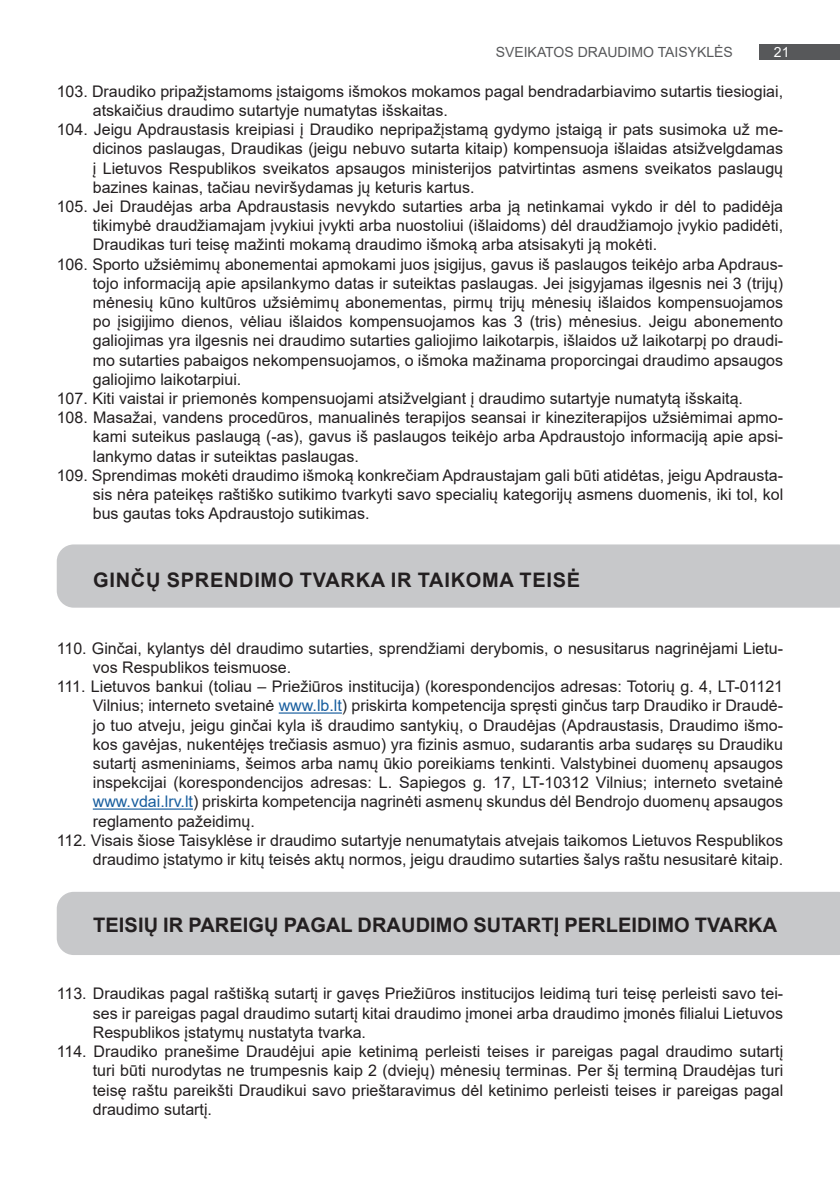
<style>
.page{position:relative;width:840px;height:1191px;background:#fff}
.page>*{position:absolute;margin:0;border:0;box-sizing:border-box;transform-origin:0 0}
.t1{font:700 20px "Arial";letter-spacing:.005em;color:#231f20}
.t2{font:700 20px "Arial";letter-spacing:.035em;color:#231f20}
.t3{font:16px "Arial";color:#231f20}
.t4{font:14px "Arial";color:#57585a}
.t5{font:14px "Arial";color:#fff}
.s1{color:#175d9e}
</style>
<div class="page">
<div style="left:759px;top:44px;width:80px;height:16px;background:#57585a"></div>
<div style="left:57px;top:892px;width:782px;height:63px;background:#c7c8ca"></div>
<div style="left:57px;top:544px;width:782px;height:63px;background:#c7c8ca"></div>
<hr style="left:278px;top:712px;width:64px;height:1px;background:#175d9e">
<hr style="left:93px;top:808px;width:100px;height:1px;background:#175d9e">
<p class="t4" style="left:495px;top:42px;width:239px">SVEIKATOS DRAUDIMO TAISYKLĖS</p>
<p class="t5" style="left:773px;top:43px;width:17px">21</p>
<p class="t3" style="left:57px;top:80px;width:727px">103. Draudiko pripažįstamoms įstaigoms išmokos mokamos pagal bendradarbiavimo sutartis tiesiogiai,</p>
<p class="t3" style="left:93px;top:99px;width:356px">atskaičius draudimo sutartyje numatytas išskaitas.</p>
<p class="t3" style="left:57px;top:118px;width:727px">104. Jeigu Apdraustasis kreipiasi į Draudiko nepripažįstamą gydymo įstaigą ir pats susimoka už me-</p>
<p class="t3" style="left:93px;top:138px;width:691px">dicinos paslaugas, Draudikas (jeigu nebuvo sutarta kitaip) kompensuoja išlaidas atsižvelgdamas</p>
<p class="t3" style="left:93px;top:157px;width:691px">į Lietuvos Respublikos sveikatos apsaugos ministerijos patvirtintas asmens sveikatos paslaugų</p>
<p class="t3" style="left:93px;top:176px;width:383px">bazines kainas, tačiau neviršydamas jų keturis kartus.</p>
<p class="t3" style="left:57px;top:195px;width:727px">105. Jei Draudėjas arba Apdraustasis nevykdo sutarties arba ją netinkamai vykdo ir dėl to padidėja</p>
<p class="t3" style="left:93px;top:214px;width:691px">tikimybė draudžiamajam įvykiui įvykti arba nuostoliui (išlaidoms) dėl draudžiamojo įvykio padidėti,</p>
<p class="t3" style="left:93px;top:234px;width:565px">Draudikas turi teisę mažinti mokamą draudimo išmoką arba atsisakyti ją mokėti.</p>
<p class="t3" style="left:57px;top:253px;width:727px">106. Sporto užsiėmimų abonementai apmokami juos įsigijus, gavus iš paslaugos teikėjo arba Apdraus-</p>
<p class="t3" style="left:93px;top:272px;width:691px">tojo informaciją apie apsilankymo datas ir suteiktas paslaugas. Jei įsigyjamas ilgesnis nei 3 (trijų)</p>
<p class="t3" style="left:93px;top:291px;width:691px">mėnesių kūno kultūros užsiėmimų abonementas, pirmų trijų mėnesių išlaidos kompensuojamos</p>
<p class="t3" style="left:93px;top:310px;width:691px">po įsigijimo dienos, vėliau išlaidos kompensuojamos kas 3 (tris) mėnesius. Jeigu abonemento</p>
<p class="t3" style="left:93px;top:330px;width:691px">galiojimas yra ilgesnis nei draudimo sutarties galiojimo laikotarpis, išlaidos už laikotarpį po draudi-</p>
<p class="t3" style="left:93px;top:349px;width:691px">mo sutarties pabaigos nekompensuojamos, o išmoka mažinama proporcingai draudimo apsaugos</p>
<p class="t3" style="left:93px;top:368px;width:150px">galiojimo laikotarpiui.</p>
<p class="t3" style="left:57px;top:387px;width:687px">107. Kiti vaistai ir priemonės kompensuojami atsižvelgiant į draudimo sutartyje numatytą išskaitą.</p>
<p class="t3" style="left:57px;top:406px;width:727px">108. Masažai, vandens procedūros, manualinės terapijos seansai ir kineziterapijos užsiėmimai apmo-</p>
<p class="t3" style="left:93px;top:426px;width:691px">kami suteikus paslaugą (-as), gavus iš paslaugos teikėjo arba Apdraustojo informaciją apie apsi-</p>
<p class="t3" style="left:93px;top:445px;width:267px">lankymo datas ir suteiktas paslaugas.</p>
<p class="t3" style="left:57px;top:464px;width:727px">109. Sprendimas mokėti draudimo išmoką konkrečiam Apdraustajam gali būti atidėtas, jeigu Apdrausta-</p>
<p class="t3" style="left:93px;top:483px;width:691px">sis nėra pateikęs raštiško sutikimo tvarkyti savo specialių kategorijų asmens duomenis, iki tol, kol</p>
<p class="t3" style="left:93px;top:502px;width:278px">bus gautas toks Apdraustojo sutikimas.</p>
<p class="t2" style="left:93px;top:565px;width:488px">GINČŲ SPRENDIMO TVARKA IR TAIKOMA TEISĖ</p>
<p class="t3" style="left:57px;top:637px;width:727px">110. Ginčai, kylantys dėl draudimo sutarties, sprendžiami derybomis, o nesusitarus nagrinėjami Lietu-</p>
<p class="t3" style="left:93px;top:656px;width:200px">vos Respublikos teismuose.</p>
<p class="t3" style="left:57px;top:675px;width:727px">111. Lietuvos bankui (toliau – Priežiūros institucija) (korespondencijos adresas: Totorių g. 4, LT-01121</p>
<p class="t3" style="left:93px;top:694px;width:691px">Vilnius; interneto svetainė <span class="s1">www.lb.lt</span>) priskirta kompetencija spręsti ginčus tarp Draudiko ir Draudė-</p>
<p class="t3" style="left:93px;top:714px;width:691px">jo tuo atveju, jeigu ginčai kyla iš draudimo santykių, o Draudėjas (Apdraustasis, Draudimo išmo-</p>
<p class="t3" style="left:93px;top:733px;width:691px">kos gavėjas, nukentėjęs trečiasis asmuo) yra fizinis asmuo, sudarantis arba sudaręs su Draudiku</p>
<p class="t3" style="left:93px;top:752px;width:691px">sutartį asmeniniams, šeimos arba namų ūkio poreikiams tenkinti. Valstybinei duomenų apsaugos</p>
<p class="t3" style="left:93px;top:771px;width:691px">inspekcijai (korespondencijos adresas: L. Sapiegos g. 17, LT-10312 Vilnius; interneto svetainė</p>
<p class="t3" style="left:93px;top:790px;width:691px"><span class="s1">www.vdai.lrv.lt</span>) priskirta kompetencija nagrinėti asmenų skundus dėl Bendrojo duomenų apsaugos</p>
<p class="t3" style="left:93px;top:810px;width:163px">reglamento pažeidimų.</p>
<p class="t3" style="left:57px;top:829px;width:727px">112. Visais šiose Taisyklėse ir draudimo sutartyje nenumatytais atvejais taikomos Lietuvos Respublikos</p>
<p class="t3" style="left:93px;top:848px;width:691px">draudimo įstatymo ir kitų teisės aktų normos, jeigu draudimo sutarties šalys raštu nesusitarė kitaip.</p>
<p class="t1" style="left:93px;top:911px;width:685px">TEISIŲ IR PAREIGŲ PAGAL DRAUDIMO SUTARTĮ PERLEIDIMO TVARKA</p>
<p class="t3" style="left:57px;top:982px;width:727px">113. Draudikas pagal raštišką sutartį ir gavęs Priežiūros institucijos leidimą turi teisę perleisti savo tei-</p>
<p class="t3" style="left:93px;top:1002px;width:691px">ses ir pareigas pagal draudimo sutartį kitai draudimo įmonei arba draudimo įmonės filialui Lietuvos</p>
<p class="t3" style="left:93px;top:1021px;width:274px">Respublikos įstatymų nustatyta tvarka.</p>
<p class="t3" style="left:57px;top:1040px;width:727px">114. Draudiko pranešime Draudėjui apie ketinimą perleisti teises ir pareigas pagal draudimo sutartį</p>
<p class="t3" style="left:93px;top:1059px;width:691px">turi būti nurodytas ne trumpesnis kaip 2 (dviejų) mėnesių terminas. Per šį terminą Draudėjas turi</p>
<p class="t3" style="left:93px;top:1078px;width:691px">teisę raštu pareikšti Draudikui savo prieštaravimus dėl ketinimo perleisti teises ir pareigas pagal</p>
<p class="t3" style="left:93px;top:1098px;width:121px">draudimo sutartį.</p>
</div>
